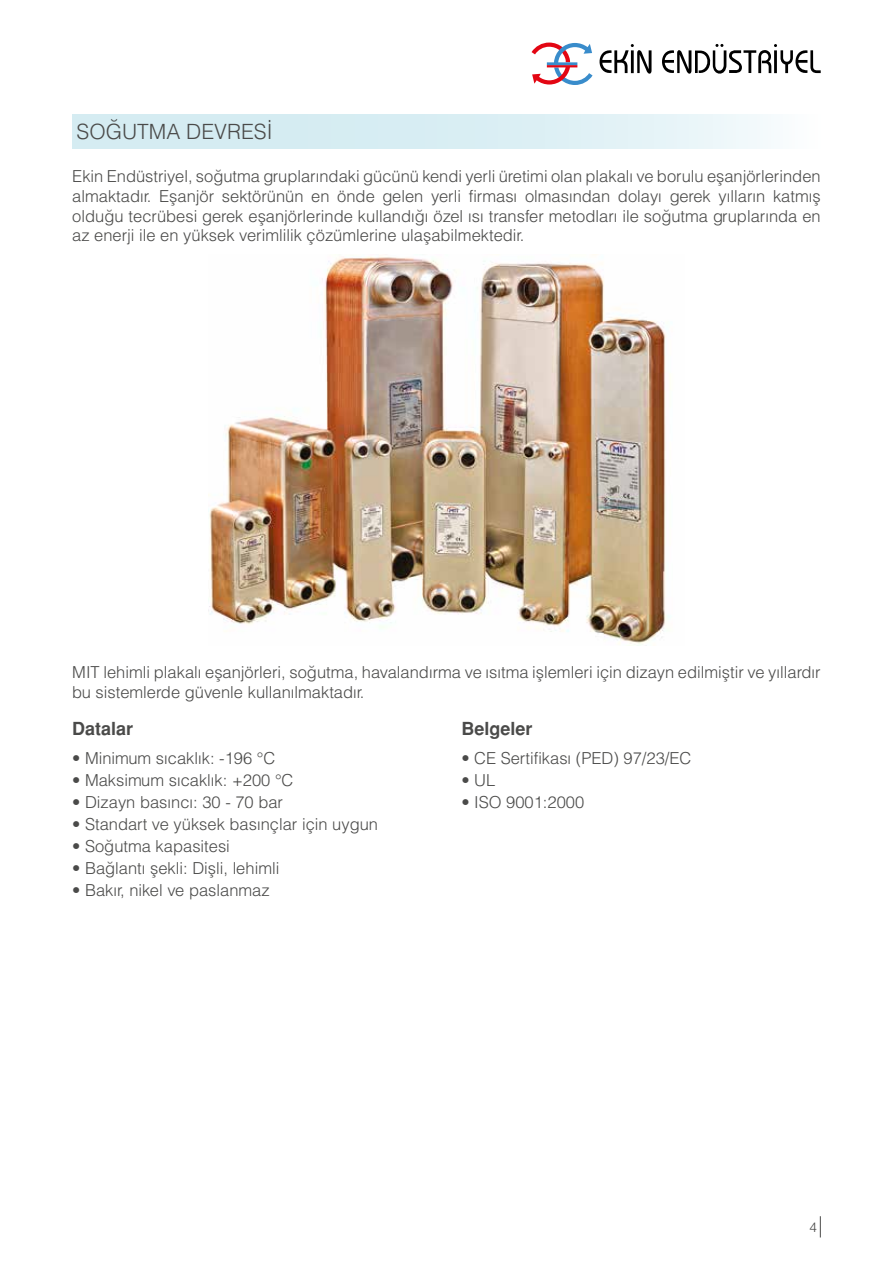
<style>
.page{position:relative;width:893px;height:1263px;background:#fff}
.page>*{position:absolute;margin:0;border:0;box-sizing:border-box;transform-origin:0 0}
.t1{font:21px "Helvetica Light Normal Tr";color:#4a4a49}
.t2{font:700 18px "Helvetica Tr";color:#4a4a49}
.t3{font:16.5px/19.8px "Helvetica Light Normal Tr";color:#4a4a49;text-align:justify}
.t4{font:13.5px "Helvetica Light Normal Tr";color:#4a4a49}
</style>
<div class="page">
<svg style="left:820px;top:1216px;width:1px;height:21px"></svg>
<svg style="left:531px;top:43px;width:290px;height:42px"></svg>
<div style="left:72px;top:115px;width:749px;height:34px;background:linear-gradient(to right,#cde8ef,#eff8fa)"></div>
<img style="left:208px;top:254px;width:462px;height:391px">
<p class="t1" style="left:77px;top:119px;width:198px">SOĞUTMA DEVRESİ</p>
<p class="t3" style="left:72px;top:166px;width:750px">Ekin Endüstriyel, soğutma gruplarındaki gücünü kendi yerli üretimi olan plakalı ve borulu eşanjörlerinden almaktadır. Eşanjör sektörünün en önde gelen yerli firması olmasından dolayı gerek yılların katmış olduğu tecrübesi gerek eşanjörlerinde kullandığı özel ısı transfer metodları ile soğutma gruplarında en az enerji ile en yüksek verimlilik çözümlerine ulaşabilmektedir.</p>
<p class="t3" style="left:72px;top:662px;width:750px">MIT lehimli plakalı eşanjörleri, soğutma, havalandırma ve ısıtma işlemleri için dizayn edilmiştir ve yıllardır bu sistemlerde güvenle kullanılmaktadır.</p>
<p class="t2" style="left:72px;top:718px;width:63px">Datalar</p>
<p class="t3" style="left:72px;top:748px;width:204px">• Minimum sıcaklık: -196 °C</p>
<p class="t3" style="left:72px;top:770px;width:223px">• Maksimum sıcaklık: +200 °C</p>
<p class="t3" style="left:72px;top:792px;width:212px">• Dizayn basıncı: 30 - 70 bar</p>
<p class="t3" style="left:72px;top:814px;width:307px">• Standart ve yüksek basınçlar için uygun</p>
<p class="t3" style="left:72px;top:836px;width:159px">• Soğutma kapasitesi</p>
<p class="t3" style="left:72px;top:858px;width:209px">• Bağlantı şekli: Dişli, lehimli</p>
<p class="t3" style="left:72px;top:880px;width:199px">• Bakır, nikel ve paslanmaz</p>
<p class="t2" style="left:461px;top:718px;width:73px">Belgeler</p>
<p class="t3" style="left:461px;top:748px;width:232px">• CE Sertifikası (PED) 97/23/EC</p>
<p class="t3" style="left:461px;top:770px;width:35px">• UL</p>
<p class="t3" style="left:461px;top:792px;width:124px">• ISO 9001:2000</p>
<p class="t4" style="left:810px;top:1218px;width:9px">4</p>
</div>
